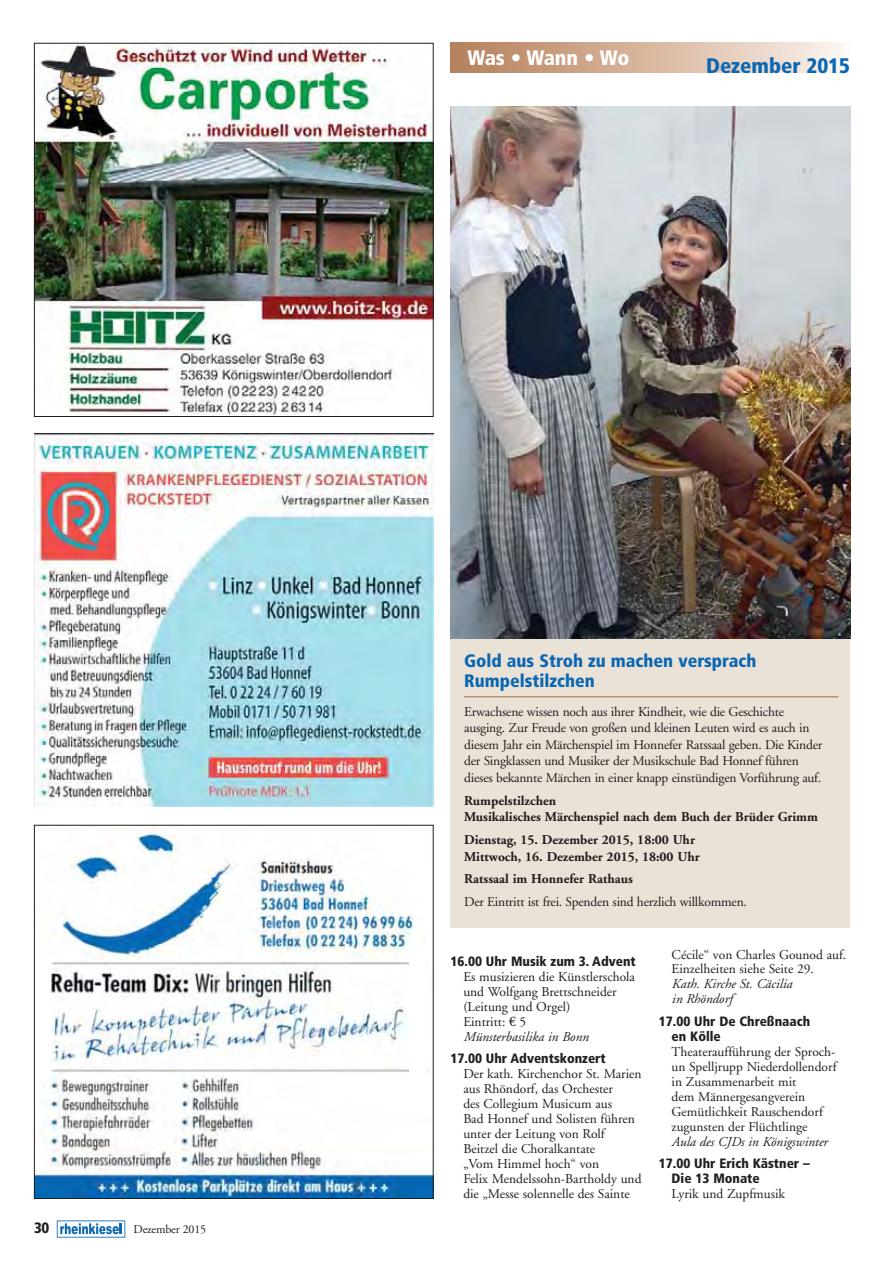
<style>
.page{position:relative;width:893px;height:1263px;background:#fff}
.page>*{position:absolute;margin:0;border:0;box-sizing:border-box;transform-origin:0 0}
.t1{font:900 condensed 21px "Frutiger";color:#0a67b2}
.t2{font:900 condensed 21px "Frutiger";letter-spacing:-.015em;color:#fff}
.t3{font:900 condensed 18px/19.5px "Frutiger";color:#0a67b2}
.t4{font:900 condensed 15px "Frutiger";color:#201d1d}
.t5{font:13.5px/15px "Adobe Garamond";color:#201d1d}
.t6{font:700 13.5px/16.5px "Adobe Garamond";color:#201d1d}
.t7{font:900 condensed 13.5px/15px "Frutiger";color:#201d1d}
.t8{font:italic 13.5px/15px "Adobe Garamond";color:#201d1d}
.t9{font:12px "Adobe Garamond";letter-spacing:-.015em;color:#201d1d}
.s1{font-family:"Euro Serif"}
.s2{font-style:italic}
</style>
<div class="page">
<div style="left:450px;top:43px;width:400px;height:30px;background:linear-gradient(to right,#b57e57,#fcf4ee)"></div>
<svg style="left:57px;top:1220px;width:68px;height:18px"></svg>
<img style="left:36px;top:45px;width:396px;height:369px">
<div style="left:34px;top:43px;width:400px;height:374px;border:1px solid #201d1d"></div>
<img style="left:34px;top:434px;width:399px;height:373px">
<img style="left:53px;top:828px;width:375px;height:245px">
<img style="left:51px;top:961px;width:358px;height:112px">
<img style="left:36px;top:1073px;width:396px;height:124px">
<div style="left:409px;top:957px;width:16px;height:123px;background:#fff"></div>
<div style="left:34px;top:957px;width:16px;height:123px;background:#fff"></div>
<div style="left:34px;top:825px;width:400px;height:374px;border:1px solid #201d1d"></div>
<div style="left:450px;top:202px;width:400px;height:725px;background:#ebe2d7"></div>
<img style="left:450px;top:107px;width:400px;height:532px">
<hr style="left:464px;top:696px;width:374px;height:1px;background:#a46941">
<p class="t4" style="left:34px;top:1222px;width:17px">30</p>
<p class="t9" style="left:134px;top:1224px;width:74px">Dezember 2015</p>
<h1 class="t2" style="left:467px;top:49px;width:163px">Was • Wann • Wo</h1>
<h1 class="t1" style="left:706px;top:57px;width:146px">Dezember 2015</h1>
<h2 class="t3" style="left:464px;top:653px;width:294px">Gold aus Stroh zu machen versprach<br>Rumpelstilzchen</h2>
<p class="t5" style="left:464px;top:705px;width:360px;line-height:16.5px">Erwachsene wissen noch aus ihrer Kindheit, wie die Geschichte ausging. Zur Freude von großen und kleinen Leuten wird es auch in diesem Jahr ein Märchenspiel im Honnefer Ratssaal geben. Die Kinder der Singklassen und Musiker der Musikschule Bad Honnef führen dieses bekannte Märchen in einer knapp einstündigen Vorführung auf.</p>
<p class="t6" style="left:464px;top:793px;width:355px">Rumpelstilzchen<br>Musikalisches Märchenspiel nach dem Buch der Brüder Grimm</p>
<p class="t6" style="left:464px;top:833px;width:237px">Dienstag, 15. Dezember 2015, 18:00 Uhr<br>Mittwoch, 16. Dezember 2015, 18:00 Uhr</p>
<p class="t6" style="left:464px;top:872px;width:170px">Ratssaal im Honnefer Rathaus</p>
<p class="t5" style="left:464px;top:896px;width:284px">Der Eintritt ist frei. Spenden sind herzlich willkommen.</p>
<p class="t7" style="left:450px;top:955px;width:187px">16.00 Uhr Musik zum 3. Advent</p>
<p class="t5" style="left:463px;top:970px;width:173px">Es musizieren die Künstlerschola und Wolfgang Brettschneider (Leitung und Orgel)<br>Eintritt: <span class="s1">€</span> 5<br><span class="s2">Münsterbasilika in Bonn</span></p>
<p class="t7" style="left:450px;top:1052px;width:157px">17.00 Uhr Adventskonzert</p>
<p class="t5" style="left:463px;top:1068px;width:180px">Der kath. Kirchenchor St. Marien aus Rhöndorf, das Orchester<br>des Collegium Musicum aus<br>Bad Honnef und Solisten führen unter der Leitung von Rolf<br>Beitzel die Choralkantate<br>„Vom Himmel hoch“ von<br>Felix Mendelssohn-Bartholdy und die „Messe solennelle des Sainte</p>
<p class="t5" style="left:671px;top:948px;width:176px">Cécile“ von Charles Gounod auf.<br>Einzelheiten siehe Seite 29.</p>
<p class="t8" style="left:671px;top:978px;width:122px">Kath. Kirche St. Cäcilia in Rhöndorf</p>
<p class="t7" style="left:671px;top:1015px;width:140px;text-indent:-13px">17.00 Uhr De Chreßnaach en Kölle</p>
<p class="t5" style="left:671px;top:1045px;width:166px">Theateraufführung der Sproch&shy;un Spelljrupp Niederdollendorf in Zusammenarbeit mit<br>dem Männergesangverein<br>Gemütlichkeit Rauschendorf zugunsten der Flüchtlinge</p>
<p class="t8" style="left:671px;top:1135px;width:157px">Aula des CJDs in Königswinter</p>
<p class="t7" style="left:671px;top:1157px;width:140px;text-indent:-13px">17.00 Uhr Erich Kästner –<br>Die 13 Monate</p>
<p class="t5" style="left:671px;top:1188px;width:115px">Lyrik und Zupfmusik</p>
</div>
